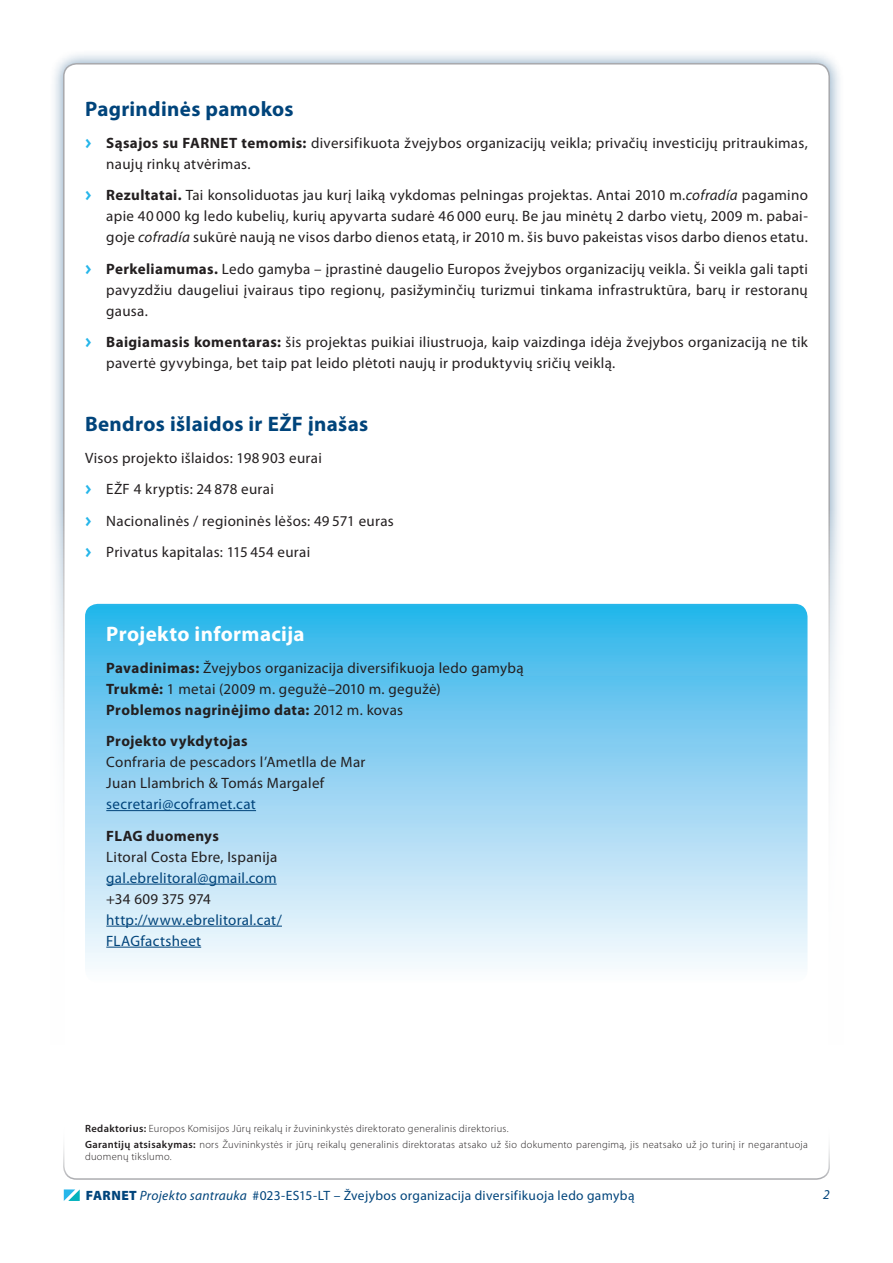
<style>
.page{position:relative;width:893px;height:1263px;background:#fff}
.page>*{position:absolute;margin:0;border:0;box-sizing:border-box;transform-origin:0 0}
.t1{font:700 21px "Myriad Pro";letter-spacing:.015em;color:#00447b}
.t2{font:700 21px "Myriad Pro";letter-spacing:.015em;color:#fff}
.t3{font:15px/21px "Myriad Pro";letter-spacing:.02em;color:#231f20}
.t4{font:15px/21px "Myriad Pro";letter-spacing:.02em;color:#00447b}
.t5{font:700 15px "Myriad Pro";letter-spacing:.025em;color:#231f20}
.t6{font:15px "Myriad Pro";letter-spacing:-.005em;color:#231f20}
.t7{font:13.5px "Myriad Pro";letter-spacing:.02em;color:#00447b}
.t8{font:italic 13.5px "Myriad Pro";color:#00447b}
.t9{font:300 10.5px/16.2px "Myriad Pro";letter-spacing:.025em;color:#231f20}
.s1{font-family:"Meta Plus Bold Caps";color:#26b6ea}
.s2{font-weight:700}
.s3{font-style:italic}
.s4{font-weight:600}
.s5{font-weight:900}
</style>
<div class="page">
<div style="left:49px;top:49px;width:795px;height:1165px;background:#00447b;opacity:.5"></div>
<div style="left:64px;top:64px;width:765px;height:1135px;background:#fff;border-radius:13px"></div>
<div style="left:0;top:510px;width:893px;height:753px;background:#fff"></div>
<svg style="left:64px;top:1189px;width:16px;height:12px"></svg>
<svg style="left:63px;top:1146px;width:767px;height:34px"></svg>
<svg style="left:85px;top:604px;width:722px;height:363px;background:#94d5f3"></svg>
<hr style="left:106px;top:810px;width:150px;height:1px;background:#00447b">
<hr style="left:106px;top:884px;width:171px;height:1px;background:#00447b">
<hr style="left:106px;top:926px;width:176px;height:1px;background:#00447b">
<hr style="left:106px;top:947px;width:95px;height:1px;background:#00447b">
<h1 class="t1" style="left:85px;top:95px;width:210px">Pagrindinės pamokos</h1>
<p class="t3" style="left:106px;top:132px;width:703px;text-indent:-21px"><span class="s1">&gt;</span> <span class="s2">Sąsajos su FARNET temomis:</span> diversifikuota žvejybos organizacijų veikla; privačių investicijų pritraukimas, naujų rinkų atvėrimas.</p>
<p class="t3" style="left:106px;top:184px;width:703px;text-align:justify;text-indent:-21px"><span class="s1">&gt;</span> <span class="s2">Rezultatai.</span> Tai konsoliduotas jau kurį laiką vykdomas pelningas projektas. Antai 2010 m.<span class="s3">cofradía</span> pagamino apie 40 000 kg ledo kubelių, kurių apyvarta sudarė 46 000 eurų. Be jau minėtų 2 darbo vietų, 2009 m. pabai&shy;goje <span class="s3">cofradía</span> sukūrė naują ne visos darbo dienos etatą, ir 2010 m. šis buvo pakeistas visos darbo dienos etatu.</p>
<p class="t3" style="left:106px;top:258px;width:703px;text-align:justify;text-indent:-21px"><span class="s1">&gt;</span> <span class="s2">Perkeliamumas.</span> Ledo gamyba – įprastinė daugelio Europos žvejybos organizacijų veikla. Ši veikla gali tapti pavyzdžiu daugeliui įvairaus tipo regionų, pasižyminčių turizmui tinkama infrastruktūra, barų ir restoranų gausa.</p>
<p class="t3" style="left:106px;top:331px;width:703px;text-indent:-21px"><span class="s1">&gt;</span> <span class="s2">Baigiamasis komentaras:</span> šis projektas puikiai iliustruoja, kaip vaizdinga idėja žvejybos organizaciją ne tik pavertė gyvybinga, bet taip pat leido plėtoti naujų ir produktyvių sričių veiklą.</p>
<h1 class="t1" style="left:85px;top:410px;width:285px">Bendros išlaidos ir EŽF įnašas</h1>
<p class="t3" style="left:85px;top:442px;width:310px;line-height:31.5px">Visos projekto išlaidos: 198 903 eurai<br><span class="s1">&gt;</span> EŽF 4 kryptis: 24 878 eurai<br><span class="s1">&gt;</span> Nacionalinės / regioninės lėšos: 49 571 euras <span class="s1">&gt;</span> Privatus kapitalas: 115 454 eurai</p>
<h1 class="t2" style="left:106px;top:620px;width:200px">Projekto informacija</h1>
<p class="t3" style="left:106px;top:657px;width:419px"><span class="s2">Pavadinimas:</span> Žvejybos organizacija diversifikuoja ledo gamybą<br><span class="s2">Trukmė:</span> 1 metai (2009 m. gegužė–2010 m. gegužė)<br><span class="s2">Problemos nagrinėjimo data:</span> 2012 m. kovas</p>
<p class="t5" style="left:106px;top:731px;width:143px">Projekto vykdytojas</p>
<p class="t3" style="left:106px;top:751px;width:261px">Confraria de pescadors l’Ametlla de Mar<br>Juan Llambrich &amp; Tomás Margalef</p>
<p class="t4" style="left:106px;top:793px;width:151px">secretari@coframet.cat</p>
<p class="t5" style="left:106px;top:826px;width:114px">FLAG duomenys</p>
<p class="t3" style="left:106px;top:846px;width:172px">Litoral Costa Ebre, Ispanija</p>
<p class="t4" style="left:106px;top:867px;width:172px">gal.ebrelitoral@gmail.com</p>
<p class="t6" style="left:106px;top:889px;width:106px">+34 609 375 974</p>
<p class="t4" style="left:106px;top:909px;width:177px">http://www.ebrelitoral.cat/<br>FLAGfactsheet</p>
<p class="t9" style="left:85px;top:1120px;width:724px"><span class="s4">Redaktorius:</span> Europos Komisijos Jūrų reikalų ir žuvininkystės direktorato generalinis direktorius.<br><span class="s4">Garantijų atsisakymas:</span> nors Žuvininkystės ir jūrų reikalų generalinis direktoratas atsako už šio dokumento parengimą, jis neatsako už jo turinį ir negarantuoja</p>
<p class="t9" style="left:85px;top:1148px;width:88px">duomenų tikslumo.</p>
<p class="t7" style="left:86px;top:1187px;width:550px"><span class="s5">FARNET</span> <span class="s3">Projekto santrauka</span> #023-ES15-LT – Žvejybos organizacija diversifikuoja ledo gamybą</p>
<p class="t8" style="left:823px;top:1186px;width:8px">2</p>
</div>
